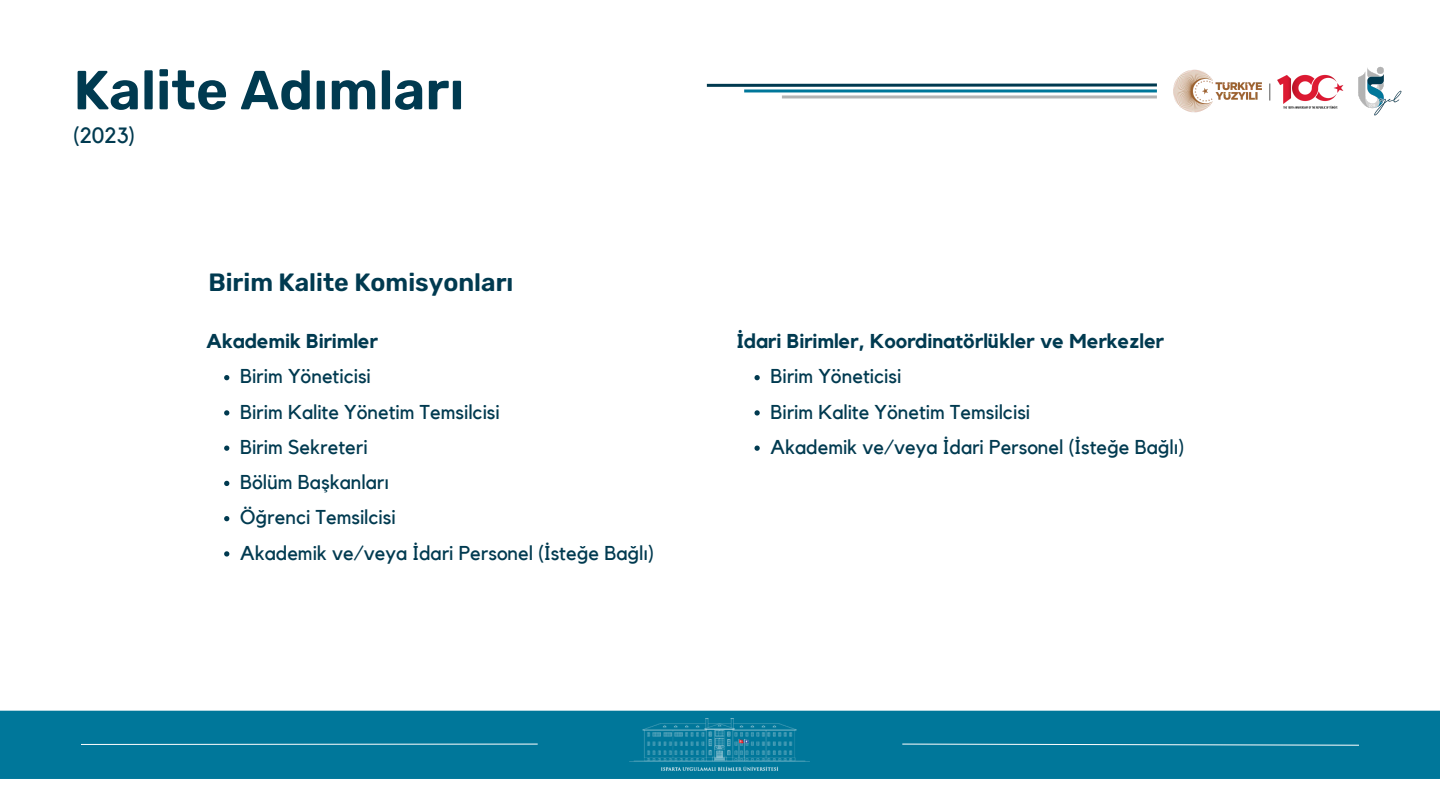
<style>
.page{position:relative;width:1440px;height:810px;background:#fff}
.page>*{position:absolute;margin:0;border:0;box-sizing:border-box;transform-origin:0 0}
.t1{font:600 55px "Rubik";color:#003a50}
.t2{font:600 25px "Rubik";color:#003a50}
.t3{font:22px "Kollektif";color:#003a50}
.t4{font:20px "Kollektif";color:#003a50}
.t5{font:700 20px "Kollektif";color:#003a50}
</style>
<div class="page">
<div style="left:0;top:711px;width:1440px;height:68px;background:#00779a"></div>
<svg style="left:80px;top:743px;width:458px;height:2px"></svg>
<svg style="left:902px;top:743px;width:458px;height:3px"></svg>
<img style="left:630px;top:719px;width:180px;height:52px">
<svg style="left:224px;top:375px;width:5px;height:5px"></svg>
<svg style="left:224px;top:410px;width:5px;height:6px"></svg>
<svg style="left:224px;top:446px;width:5px;height:5px"></svg>
<svg style="left:224px;top:481px;width:5px;height:5px"></svg>
<svg style="left:224px;top:516px;width:5px;height:5px"></svg>
<svg style="left:224px;top:551px;width:5px;height:6px"></svg>
<svg style="left:754px;top:375px;width:6px;height:5px"></svg>
<svg style="left:754px;top:410px;width:6px;height:6px"></svg>
<svg style="left:754px;top:446px;width:6px;height:5px"></svg>
<hr style="left:744px;top:89px;width:413px;height:3px;background:#00779a">
<hr style="left:782px;top:95px;width:375px;height:3px;background:#b3b3b3">
<svg style="left:706px;top:83px;width:451px;height:4px"></svg>
<img style="left:1363px;top:66px;width:39px;height:49px">
<img style="left:1173px;top:69px;width:81px;height:44px">
<img style="left:1254px;top:74px;width:109px;height:35px">
<svg style="left:1269px;top:84px;width:1px;height:17px"></svg>
<p class="t1" style="left:73px;top:58px;width:393px">Kalite Adımları</p>
<p class="t3" style="left:73px;top:125px;width:63px">(2023)</p>
<p class="t2" style="left:208px;top:268px;width:307px">Birim Kalite Komisyonları</p>
<p class="t5" style="left:206px;top:332px;width:173px">Akademik Birimler</p>
<p class="t4" style="left:240px;top:367px;width:132px">Birim Yöneticisi</p>
<p class="t4" style="left:240px;top:402px;width:261px">Birim Kalite Yönetim Temsilcisi</p>
<p class="t4" style="left:240px;top:438px;width:129px">Birim Sekreteri</p>
<p class="t4" style="left:240px;top:473px;width:150px">Bölüm Başkanları</p>
<p class="t4" style="left:240px;top:508px;width:157px">Öğrenci Temsilcisi</p>
<p class="t4" style="left:240px;top:543px;width:416px">Akademik ve/veya İdari Personel (İsteğe Bağlı)</p>
<p class="t5" style="left:736px;top:332px;width:429px">İdari Birimler, Koordinatörlükler ve Merkezler</p>
<p class="t4" style="left:770px;top:367px;width:132px">Birim Yöneticisi</p>
<p class="t4" style="left:770px;top:402px;width:261px">Birim Kalite Yönetim Temsilcisi</p>
<p class="t4" style="left:770px;top:438px;width:416px">Akademik ve/veya İdari Personel (İsteğe Bağlı)</p>
</div>
